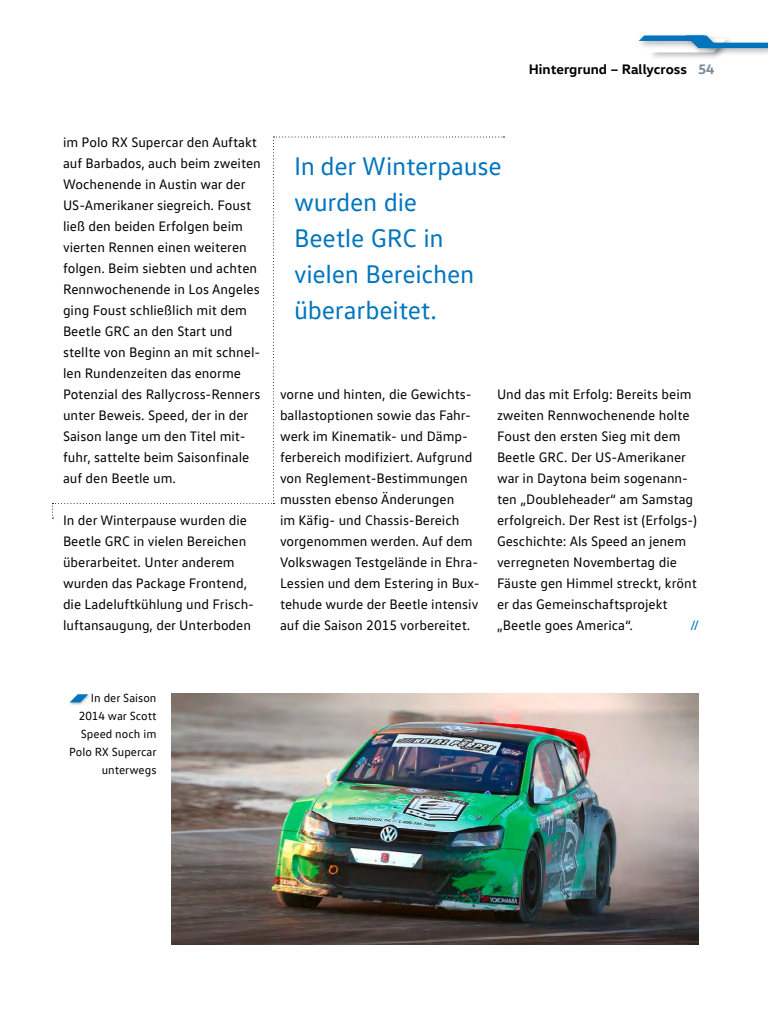
<style>
.page{position:relative;width:768px;height:1024px;background:#fff}
.page>*{position:absolute;margin:0;border:0;box-sizing:border-box;transform-origin:0 0}
.t1{font:26px/36px "VW Text";letter-spacing:-.01em;color:#0075be}
.t2{font:14px/21px "VW Text";color:#000}
.t3{font:700 14px "VW Head";color:#000}
.t4{font:14px "VW Text";color:#0075be}
.t5{font:700 14px "VW Head";color:#798c99}
.t6{font:12px/18px "VW Text";color:#000;text-align:right}
</style>
<div class="page">
<img style="left:172px;top:693px;width:527px;height:252px">
<div style="left:68px;top:693px;width:23px;height:13px;background:#000;opacity:.3"></div>
<svg style="left:70px;top:694px;width:18px;height:8px"></svg>
<div style="left:647px;top:36px;width:87px;height:25px;background:#000;opacity:.3"></div>
<div style="left:636px;top:33px;width:76px;height:16px;background:#fafafa"></div>
<div style="left:683px;top:33px;width:43px;height:23px;background:#000;opacity:.3"></div>
<div style="left:703px;top:40px;width:65px;height:16px;background:#000;opacity:.3"></div>
<svg style="left:639px;top:35px;width:129px;height:17px"></svg>
<p class="t3" style="left:529px;top:60px;width:160px">Hintergrund – Rallycross</p>
<p class="t5" style="left:698px;top:60px;width:18px">54</p>
<p class="t2" style="left:63px;top:131px;width:199px">im Polo RX Supercar den Auftakt auf Barbados, auch beim zweiten<br>Wochenende in Austin war der<br>US-Amerikaner siegreich. Foust ließ den beiden Erfolgen beim vierten Rennen einen weiteren folgen. Beim siebten und achten<br>Rennwochenende in Los Angeles ging Foust schließlich mit dem<br>Beetle GRC an den Start und stellte von Beginn an mit schnel&shy;len Rundenzeiten das enorme<br>Potenzial des Rallycross-Renners unter Beweis. Speed, der in der<br>Saison lange um den Titel mit&shy;fuhr, sattelte beim Saisonfinale auf den Beetle um.</p>
<p class="t2" style="left:63px;top:509px;width:193px">In der Winterpause wurden die<br>Beetle GRC in vielen Bereichen überarbeitet. Unter anderem wurden das Package Frontend, die Ladeluftkühlung und Frisch&shy;luftansaugung, der Unterboden</p>
<h1 class="t1" style="left:294px;top:148px;width:209px">In der Winterpause wurden die<br>Beetle GRC in vielen Bereichen überarbeitet.</h1>
<p class="t2" style="left:280px;top:383px;width:201px">vorne und hinten, die Gewichts&shy;ballastoptionen sowie das Fahr&shy;werk im Kinematik- und Dämp&shy;ferbereich modifiziert. Aufgrund von Reglement-Bestimmungen mussten ebenso Änderungen<br>im Käfig- und Chassis-Bereich vorgenommen werden. Auf dem<br>Volkswagen Testgelände in Ehra-<br>Lessien und dem Estering in Bux&shy;tehude wurde der Beetle intensiv auf die Saison 2015 vorbereitet.</p>
<p class="t2" style="left:497px;top:383px;width:202px">Und das mit Erfolg: Bereits beim zweiten Rennwochenende holte<br>Foust den ersten Sieg mit dem<br>Beetle GRC. Der US-Amerikaner war in Daytona beim sogenann&shy;ten „Doubleheader“ am Samstag erfolgreich. Der Rest ist (Erfolgs-)<br>Geschichte: Als Speed an jenem verregneten Novembertag die<br>Fäuste gen Himmel streckt, krönt er das Gemeinschaftsprojekt „Beetle goes America“.</p>
<p class="t4" style="left:690px;top:617px;width:10px">//</p>
<p class="t6" style="left:69px;top:689px;width:89px">In der Saison<br>2014 war Scott<br>Speed noch im<br>Polo RX Supercar unterwegs</p>
</div>
